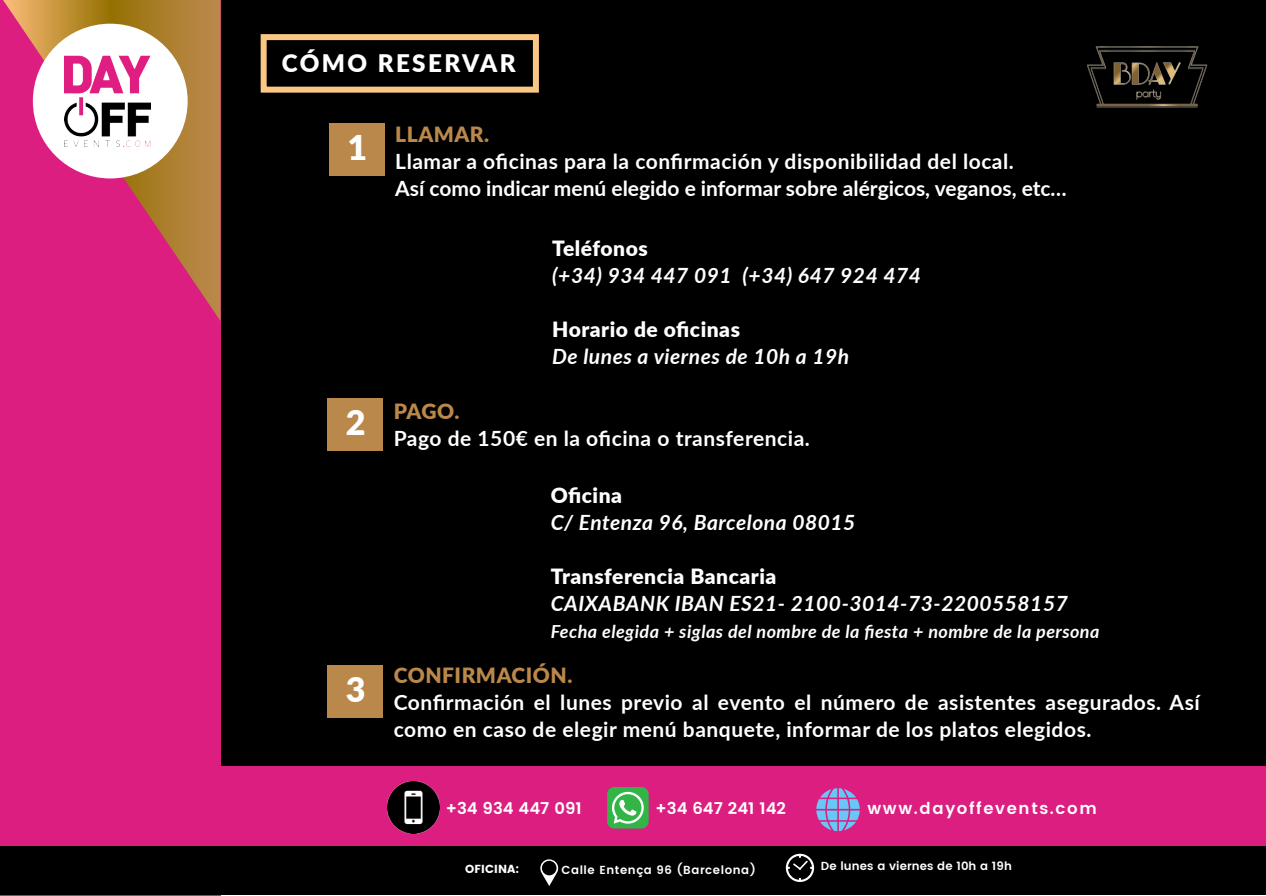
<style>
.page{position:relative;width:1266px;height:896px;background:#fff}
.page>*{position:absolute;margin:0;border:0;box-sizing:border-box;transform-origin:0 0}
.t1{font:900 34.05px "Lato";color:#fff}
.t2{font:900 24.15px "Lato";letter-spacing:.1em;color:#fff}
.t3{font:700 21px/27px "Lato";letter-spacing:.025em;color:#fff}
.t4{font:italic 700 21px "Lato";letter-spacing:.025em;color:#fff}
.t5{font:700 21px/27px "Lato";color:#fff}
.t6{font:900 21px "Lato";letter-spacing:.025em;color:#fff}
.t7{font:900 21px "Lato";letter-spacing:.025em;color:#ba884a}
.t8{font:italic 700 18px "Lato";letter-spacing:.025em;color:#fff}
.t9{font:600 16.35px "Poppins";color:#fff}
.t10{font:600 16.35px "Poppins";letter-spacing:.1em;color:#fff}
.t11{font:600 11.7px "Poppins";letter-spacing:.05em;color:#fff}
.t12{font:600 11.7px "Poppins";letter-spacing:.01em;color:#fff}
.t13{font:11.7px "Poppins";letter-spacing:.01em;color:#fff}
</style>
<div class="page">
<div style="left:220px;top:0;width:1046px;height:894px;background:#000"></div>
<div style="left:207px;top:767px;width:1059px;height:79px;background:#db1e80"></div>
<div style="left:607px;top:787px;width:42px;height:41px;background:#32b546;border-radius:7px"></div>
<svg style="left:612px;top:792px;width:32px;height:32px"></svg>
<img style="left:388px;top:782px;width:51px;height:51px">
<svg style="left:816px;top:788px;width:44px;height:43px"></svg>
<div style="left:0;top:0;width:220px;height:896px;background:#db1e80"></div>
<svg style="left:3px;top:0;width:217px;height:320px"></svg>
<div style="left:33px;top:24px;width:155px;height:154px;background:#fff;border-radius:50%"></div>
<img style="left:64px;top:56px;width:87px;height:90px">
<div style="left:0;top:846px;width:1266px;height:48px;background:#000"></div>
<svg style="left:786px;top:854px;width:28px;height:28px"></svg>
<svg style="left:540px;top:859px;width:18px;height:27px"></svg>
<div style="left:542px;top:861px;width:14px;height:14px;background:#000;border-radius:50%"></div>
<div style="left:261px;top:34px;width:278px;height:59px;border:6px solid #fbc883"></div>
<div style="left:327px;top:399px;width:56px;height:52px;background:#ba884a"></div>
<div style="left:329px;top:123px;width:56px;height:53px;background:#ba884a"></div>
<div style="left:327px;top:666px;width:56px;height:52px;background:#ba884a"></div>
<img style="left:1087px;top:46px;width:121px;height:62px">
<p class="t2" style="left:282px;top:45px;width:235px">CÓMO RESERVAR</p>
<h1 class="t1" style="left:347px;top:122px;width:21px">1</h1>
<h1 class="t1" style="left:346px;top:397px;width:21px">2</h1>
<h1 class="t1" style="left:346px;top:664px;width:21px">3</h1>
<p class="t7" style="left:395px;top:118px;width:96px">LLAMAR.</p>
<p class="t5" style="left:395px;top:147px;width:673px">Llamar a oficinas para la confirmación y disponibilidad del local.<br>Así como indicar menú elegido e informar sobre alérgicos, veganos, etc…</p>
<p class="t6" style="left:552px;top:233px;width:97px">Teléfonos</p>
<p class="t4" style="left:552px;top:260px;width:370px">(+34) 934 447 091 (+34) 647 924 474</p>
<p class="t6" style="left:552px;top:314px;width:189px">Horario de oficinas</p>
<p class="t4" style="left:552px;top:341px;width:299px">De lunes a viernes de 10h a 19h</p>
<p class="t7" style="left:394px;top:396px;width:67px">PAGO.</p>
<p class="t3" style="left:394px;top:424px;width:418px">Pago de 150€ en la oficina o transferencia.</p>
<p class="t6" style="left:551px;top:480px;width:73px">Oficina</p>
<p class="t4" style="left:551px;top:507px;width:306px">C/ Entenza 96, Barcelona 08015</p>
<p class="t6" style="left:551px;top:561px;width:227px">Transferencia Bancaria</p>
<p class="t4" style="left:551px;top:588px;width:519px">CAIXABANK IBAN ES21- 2100-3014-73-2200558157</p>
<p class="t8" style="left:551px;top:618px;width:550px">Fecha elegida + siglas del nombre de la fiesta + nombre de la persona</p>
<p class="t7" style="left:394px;top:660px;width:180px">CONFIRMACIÓN.</p>
<p class="t3" style="left:394px;top:688px;width:807px">Confirmación el lunes previo al evento el número de asistentes asegurados. Así como en caso de elegir menú banquete, informar de los platos elegidos.</p>
<p class="t9" style="left:446px;top:796px;width:137px">+34 934 447 091</p>
<p class="t9" style="left:656px;top:796px;width:132px">+34 647 241 142</p>
<p class="t10" style="left:867px;top:796px;width:231px">www.dayoffevents.com</p>
<p class="t13" style="left:465px;top:862px;width:56px">OFICINA:</p>
<p class="t11" style="left:561px;top:861px;width:196px">Calle Entença 96 (Barcelona)</p>
<p class="t12" style="left:821px;top:857px;width:192px">De lunes a viernes de 10h a 19h</p>
</div>
